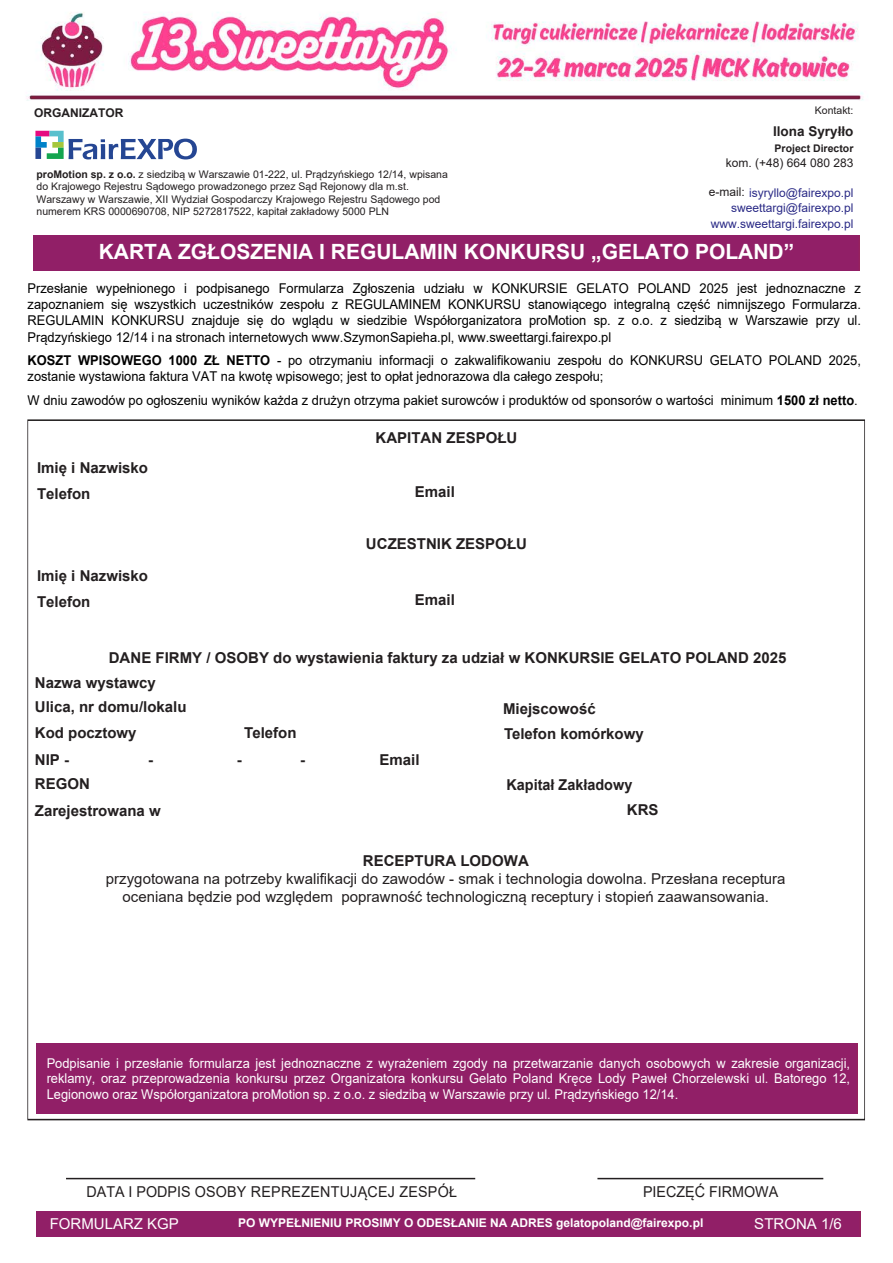
<style>
.page{position:relative;width:893px;height:1263px;background:#fff}
.page>*{position:absolute;margin:0;border:0;box-sizing:border-box;transform-origin:0 0}
.t1{font:700 21px "Arial";color:#fff}
.t2{font:700 15px/26.5px "Arial";color:#231f20}
.t3{font:15px/18px "Arial";color:#231f20;text-align:center}
.t4{font:15px "Arial";color:#231f20;scale:.95 1}
.t5{font:15px "Arial";color:#fff}
.t6{font:700 15px "Arial";color:#231f20;scale:.96 1}
.t7{font:13.5px/16.2px "Arial";color:#000;text-align:justify;scale:.95 1}
.t8{font:13.5px/15.5px "Arial";color:#fff;text-align:justify;scale:.95 1}
.t9{font:700 13.5px "Arial";color:#231f20}
.t10{font:12px/15.6px "Arial";color:#2a2a86;text-align:right}
.t11{font:700 12px "Arial";color:#fff}
.t12{font:12px "Arial";color:#231f20}
.t13{font:700 12px "Arial";color:#231f20}
.t14{font:10.5px/12.6px "Arial";color:#231f20}
.t15{font:700 10.5px "Arial";color:#231f20}
.s1{font-weight:700}
.s2{color:#231f20}
.s3{color:#2e3092}
.s4{font-style:inherit}
</style>
<div class="page">
<div style="left:36px;top:1043px;width:822px;height:70px;background:#911f67"></div>
<div style="left:36px;top:1211px;width:825px;height:25px;background:#911f67"></div>
<div style="left:33px;top:235px;width:826px;height:35px;background:#911f67"></div>
<hr style="left:66px;top:1178px;width:409px;height:1px;background:#231f20">
<hr style="left:597px;top:1178px;width:226px;height:1px;background:#231f20">
<svg style="left:35px;top:131px;width:162px;height:28px"></svg>
<img style="left:27px;top:12px;width:837px;height:89px">
<p class="t13" style="left:34px;top:105px;width:91px">ORGANIZATOR</p>
<p class="t14" style="left:37px;top:168px;width:413px"><span class="s1">proMotion sp. z o.o.</span> z siedzibą w Warszawie 01-222, ul. Prądzyńskiego 12/14, wpisana do Krajowego Rejestru Sądowego prowadzonego przez Sąd Rejonowy dla m.st.<br>Warszawy w Warszawie, XII Wydział Gospodarczy Krajowego Rejestru Sądowego pod numerem KRS 0000690708, NIP 5272817522, kapitał zakładowy 5000 PLN</p>
<p class="t14" style="left:815px;top:104px;width:40px">Kontakt:</p>
<p class="t9" style="left:773px;top:122px;width:82px">Ilona Syryłło</p>
<p class="t15" style="left:775px;top:141px;width:80px">Project Director</p>
<p class="t12" style="left:726px;top:154px;width:129px">kom. (+48) 664 080 283</p>
<p class="t10" style="left:709px;top:185px;width:146px"><span class="s2">e-mail:</span> <span class="s3">i</span>syryllo@fairexpo.pl sweettargi@fairexpo.pl www.sweettargi.fairexpo.pl</p>
<h1 class="t1" style="left:99px;top:236px;width:697px">KARTA ZGŁOSZENIA I <span class="s4">REGULAMIN KONKURSU</span> „GELATO POLAND”</h1>
<p class="t7" style="left:28px;top:280px;width:879px">Przesłanie wypełnionego i podpisanego Formularza Zgłoszenia udziału w KONKURSIE GELATO POLAND 2025 jest jednoznaczne z zapoznaniem się wszystkich uczestników zespołu z REGULAMINEM KONKURSU stanowiącego integralną część nimnijszego Formularza.<br>REGULAMIN KONKURSU znajduje się do wglądu w siedzibie Współorganizatora proMotion sp. z o.o. z siedzibą w Warszawie przy ul.<br>Prądzyńskiego 12/14 i na stronach internetowych www.SzymonSapieha.pl, www.sweettargi.fairexpo.pl</p>
<p class="t7" style="left:28px;top:352px;width:879px"><span class="s1">KOSZT WPISOWEGO 1000 ZŁ NETTO</span> - po otrzymaniu informacji o zakwalifikowaniu zespołu do KONKURSU GELATO POLAND 2025, zostanie wystawiona faktura VAT na kwotę wpisowego; jest to opłat jednorazowa dla całego zespołu;</p>
<p class="t7" style="left:28px;top:392px;width:875px">W dniu zawodów po ogłoszeniu wyników każda z drużyn otrzyma pakiet surowców i produktów od sponsorów o wartości minimum <span class="s1">1500 zł netto</span>.</p>
<p class="t2" style="left:37px;top:455px;width:112px">Imię i Nazwisko<br>Telefon</p>
<p class="t2" style="left:37px;top:563px;width:112px">Imię i Nazwisko<br>Telefon</p>
<p class="t2" style="left:376px;top:424px;width:143px">KAPITAN ZESPOŁU</p>
<p class="t2" style="left:415px;top:479px;width:42px">Email</p>
<p class="t2" style="left:366px;top:531px;width:163px">UCZESTNIK ZESPOŁU</p>
<p class="t2" style="left:415px;top:587px;width:42px">Email</p>
<p class="t2" style="left:35px;top:645px;width:753px;line-height:25.5px;text-indent:74px">DANE FIRMY / OSOBY do wystawienia faktury za udział w KONKURSIE GELATO POLAND 2025<br>Nazwa wystawcy</p>
<p class="t2" style="left:35px;top:694px;width:153px">Ulica, nr domu/lokalu</p>
<p class="t2" style="left:503px;top:695px;width:94px">Miejscowość</p>
<p class="t2" style="left:35px;top:719px;width:103px">Kod pocztowy</p>
<p class="t2" style="left:244px;top:719px;width:54px">Telefon</p>
<p class="t2" style="left:504px;top:721px;width:141px">Telefon komórkowy</p>
<p class="t2" style="left:35px;top:746px;width:36px">NIP -</p>
<p class="t2" style="left:148px;top:746px;width:6px">-</p>
<p class="t2" style="left:237px;top:746px;width:6px">-</p>
<p class="t2" style="left:300px;top:746px;width:6px">-</p>
<p class="t2" style="left:380px;top:746px;width:42px">Email</p>
<p class="t2" style="left:35px;top:770px;width:57px">REGON</p>
<p class="t6" style="left:506px;top:774px;width:133px">Kapitał Zakładowy</p>
<p class="t2" style="left:35px;top:797px;width:127px">Zarejestrowana w</p>
<p class="t2" style="left:627px;top:797px;width:33px">KRS</p>
<p class="t2" style="left:363px;top:847px;width:167px">RECEPTURA LODOWA</p>
<p class="t3" style="left:106px;top:869px;width:681px">przygotowana na potrzeby kwalifikacji do zawodów - smak i technologia dowolna. Przesłana receptura oceniana będzie pod względem poprawność technologiczną receptury i stopień zaawansowania.</p>
<p class="t8" style="left:47px;top:1055px;width:847px">Podpisanie i przesłanie formularza jest jednoznaczne z wyrażeniem zgody na przetwarzanie danych osobowych w zakresie organizacji, reklamy, oraz przeprowadzenia konkursu przez Organizatora konkursu Gelato Poland Kręce Lody Paweł Chorzelewski ul. Batorego 12, Legionowo oraz Współorganizatora proMotion sp. z o.o. z siedzibą w Warszawie przy ul. Prądzyńskiego 12/14.</p>
<p class="t4" style="left:86px;top:1181px;width:392px"><span class="s4">DATA I PODPIS OSOBY</span> REPREZENTUJĄCEJ ZESPÓŁ</p>
<p class="t4" style="left:643px;top:1181px;width:144px">PIECZĘĆ FIRMOWA</p>
<p class="t5" style="left:50px;top:1214px;width:131px">FORMULARZ KGP</p>
<p class="t11" style="left:238px;top:1214px;width:467px">PO WYPEŁNIENIU PROSIMY O ODESŁANIE NA ADRES gelatopoland@fairexpo.pl</p>
<p class="t5" style="left:754px;top:1213px;width:89px">STRONA 1/6</p>
</div>
